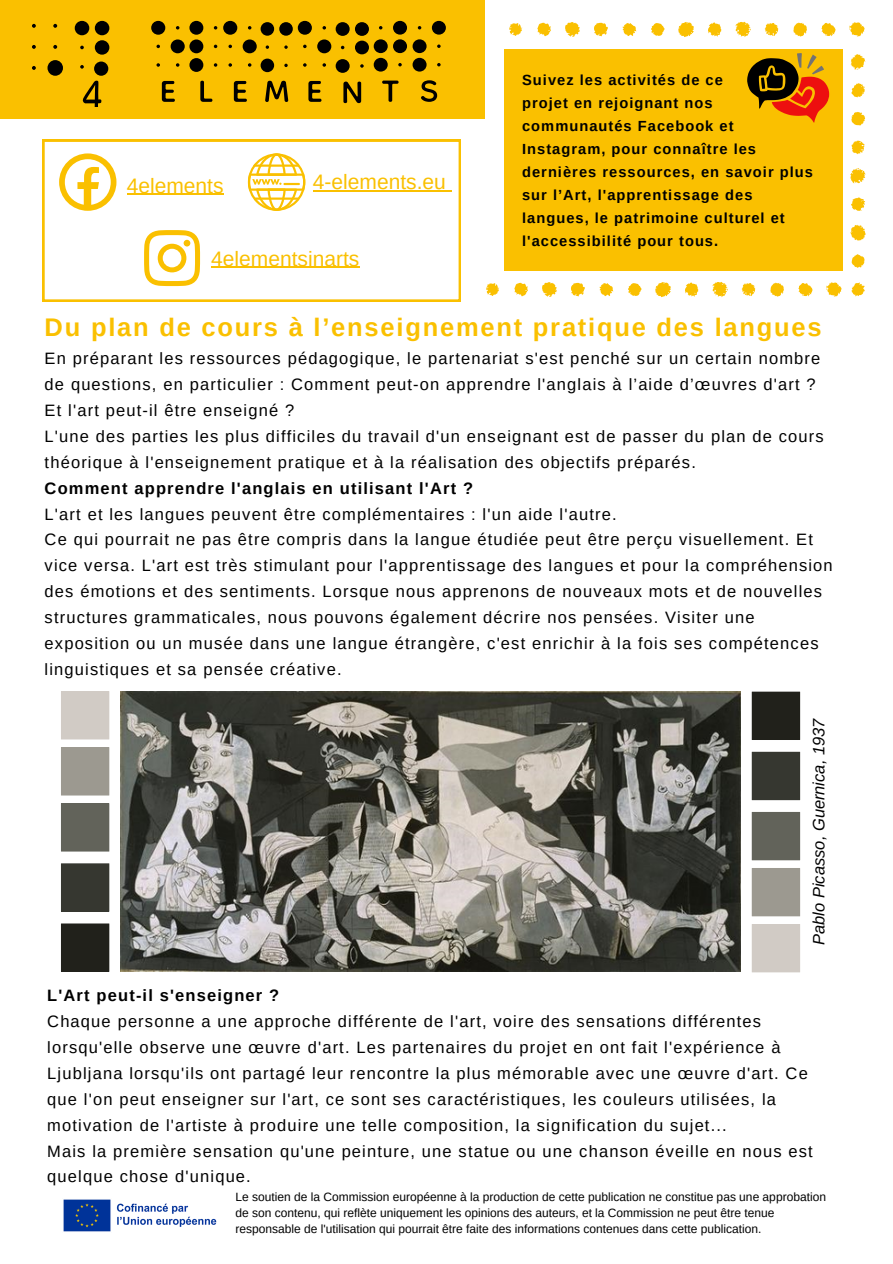
<style>
.page{position:relative;width:893px;height:1264px;background:#fff}
.page>*{position:absolute;margin:0;border:0;box-sizing:border-box;transform-origin:0 0}
.t1{font:700 25.5px "Arimo";letter-spacing:.07em;color:#fac000}
.t2{font:21px "Arimo";color:#fac000}
.t3{font:16.5px/25.8px "Arimo";letter-spacing:.07em;color:#000}
.t4{font:700 16.5px "Arimo";letter-spacing:.07em;color:#000}
.t5{font:italic 16.5px "Arimo";color:#000}
.t6{font:700 14.7px/23px "Arimo";letter-spacing:.07em;color:#000}
.t7{font:12px/16px "Arimo";color:#000}
</style>
<div class="page">
<div style="left:0;top:0;width:484px;height:119px;background:#fac000"></div>
<svg style="left:151px;top:21px;width:66px;height:81px"></svg>
<svg style="left:223px;top:21px;width:223px;height:82px"></svg>
<svg style="left:678px;top:22px;width:16px;height:15px"></svg>
<svg style="left:565px;top:22px;width:15px;height:15px"></svg>
<svg style="left:793px;top:23px;width:14px;height:14px"></svg>
<svg style="left:708px;top:22px;width:13px;height:15px"></svg>
<svg style="left:537px;top:23px;width:14px;height:13px"></svg>
<svg style="left:651px;top:23px;width:13px;height:13px"></svg>
<svg style="left:764px;top:23px;width:14px;height:13px"></svg>
<svg style="left:622px;top:23px;width:14px;height:13px"></svg>
<svg style="left:509px;top:23px;width:13px;height:13px"></svg>
<svg style="left:594px;top:23px;width:14px;height:14px"></svg>
<svg style="left:849px;top:22px;width:15px;height:15px"></svg>
<svg style="left:735px;top:21px;width:15px;height:16px"></svg>
<svg style="left:821px;top:23px;width:14px;height:13px"></svg>
<svg style="left:75px;top:21px;width:34px;height:85px"></svg>
<svg style="left:42px;top:140px;width:419px;height:161px"></svg>
<svg style="left:59px;top:153px;width:57px;height:58px"></svg>
<svg style="left:144px;top:230px;width:56px;height:56px"></svg>
<svg style="left:248px;top:153px;width:57px;height:58px"></svg>
<div style="left:504px;top:49px;width:338px;height:221px;background:#fac000"></div>
<svg style="left:747px;top:53px;width:82px;height:70px"></svg>
<svg style="left:850px;top:225px;width:15px;height:15px"></svg>
<svg style="left:851px;top:111px;width:14px;height:15px"></svg>
<svg style="left:851px;top:197px;width:14px;height:14px"></svg>
<svg style="left:851px;top:254px;width:13px;height:14px"></svg>
<svg style="left:851px;top:140px;width:13px;height:14px"></svg>
<svg style="left:851px;top:282px;width:13px;height:14px"></svg>
<svg style="left:850px;top:54px;width:15px;height:16px"></svg>
<svg style="left:850px;top:168px;width:15px;height:16px"></svg>
<svg style="left:851px;top:83px;width:13px;height:15px"></svg>
<svg style="left:655px;top:282px;width:16px;height:15px"></svg>
<svg style="left:542px;top:282px;width:15px;height:15px"></svg>
<svg style="left:770px;top:282px;width:14px;height:15px"></svg>
<svg style="left:685px;top:282px;width:13px;height:15px"></svg>
<svg style="left:514px;top:283px;width:14px;height:13px"></svg>
<svg style="left:628px;top:283px;width:13px;height:13px"></svg>
<svg style="left:741px;top:283px;width:14px;height:13px"></svg>
<svg style="left:599px;top:283px;width:14px;height:13px"></svg>
<svg style="left:486px;top:283px;width:13px;height:13px"></svg>
<svg style="left:571px;top:283px;width:14px;height:13px"></svg>
<svg style="left:826px;top:282px;width:15px;height:15px"></svg>
<svg style="left:712px;top:282px;width:15px;height:15px"></svg>
<svg style="left:798px;top:283px;width:14px;height:13px"></svg>
<hr style="left:127px;top:194px;width:96px;height:1px;background:#fac000">
<hr style="left:211px;top:267px;width:148px;height:1px;background:#fac000">
<hr style="left:313px;top:190px;width:133px;height:1px;background:#fac000">
<img style="left:121px;top:691px;width:619px;height:280px">
<div style="left:751px;top:691px;width:49px;height:49px;background:#21211b"></div>
<div style="left:751px;top:751px;width:49px;height:49px;background:#363730"></div>
<div style="left:751px;top:812px;width:49px;height:48px;background:#62635a"></div>
<div style="left:751px;top:868px;width:49px;height:48px;background:#9c9990"></div>
<div style="left:751px;top:924px;width:49px;height:48px;background:#d1cbc5"></div>
<div style="left:61px;top:923px;width:48px;height:48px;background:#21211b"></div>
<div style="left:61px;top:863px;width:48px;height:48px;background:#363730"></div>
<div style="left:61px;top:803px;width:48px;height:48px;background:#62635a"></div>
<div style="left:61px;top:747px;width:48px;height:48px;background:#9c9990"></div>
<div style="left:61px;top:691px;width:48px;height:48px;background:#d1cbc5"></div>
<div style="left:94px;top:62px;width:14px;height:14px;background:#000;border-radius:50%"></div>
<img style="left:63px;top:1199px;width:154px;height:33px">
<svg style="left:32px;top:23px;width:31px;height:53px"></svg>
<p class="t2" style="left:127px;top:174px;width:98px">4elements</p>
<p class="t2" style="left:313px;top:170px;width:134px">4-elements.eu</p>
<p class="t2" style="left:211px;top:246px;width:150px">4elementsinarts</p>
<p class="t6" style="left:522px;top:69px;width:202px">Suivez les activités de ce</p>
<p class="t6" style="left:522px;top:92px;width:292px">projet en rejoignant nos communautés Facebook et<br>Instagram, pour connaître les dernières ressources, en savoir plus sur l’Art, l'apprentissage des langues, le patrimoine culturel et l'accessibilité pour tous.</p>
<p class="t1" style="left:45px;top:313px;width:778px">Du plan de cours à l’enseignement pratique des langues</p>
<p class="t3" style="left:45px;top:346px;width:777px">En préparant les ressources pédagogique, le partenariat s'est penché sur un certain nombre de questions, en particulier : Comment peut-on apprendre l'anglais à l’aide d’œuvres d'art ?</p>
<p class="t3" style="left:45px;top:397px;width:251px">Et l'art peut-il être enseigné ?</p>
<p class="t3" style="left:45px;top:423px;width:780px">L'une des parties les plus difficiles du travail d'un enseignant est de passer du plan de cours théorique à l'enseignement pratique et à la réalisation des objectifs préparés.</p>
<p class="t4" style="left:45px;top:478px;width:430px">Comment apprendre l'anglais en utilisant l'Art ?</p>
<p class="t3" style="left:45px;top:501px;width:573px">L'art et les langues peuvent être complémentaires : l'un aide l'autre.</p>
<p class="t3" style="left:45px;top:527px;width:789px">Ce qui pourrait ne pas être compris dans la langue étudiée peut être perçu visuellement. Et vice versa. L'art est très stimulant pour l'apprentissage des langues et pour la compréhension des émotions et des sentiments. Lorsque nous apprenons de nouveaux mots et de nouvelles structures grammaticales, nous pouvons également décrire nos pensées. Visiter une exposition ou un musée dans une langue étrangère, c'est enrichir à la fois ses compétences linguistiques et sa pensée créative.</p>
<p class="t5" style="left:809px;top:944px;width:228px;rotate:-90deg">Pablo Picasso, Guernica, 1937</p>
<p class="t4" style="left:47px;top:986px;width:233px">L'Art peut-il s'enseigner ?</p>
<p class="t3" style="left:47px;top:1008px;width:762px">Chaque personne a une approche différente de l'art, voire des sensations différentes lorsqu'elle observe une œuvre d'art. Les partenaires du projet en ont fait l'expérience à Ljubljana lorsqu'ils ont partagé leur rencontre la plus mémorable avec une œuvre d'art. Ce que l'on peut enseigner sur l'art, ce sont ses caractéristiques, les couleurs utilisées, la motivation de l'artiste à produire une telle composition, la signification du sujet...</p>
<p class="t3" style="left:47px;top:1137px;width:767px">Mais la première sensation qu'une peinture, une statue ou une chanson éveille en nous est quelque chose d'unique.</p>
<p class="t7" style="left:235px;top:1188px;width:592px">Le soutien de la Commission européenne à la production de cette publication ne constitue pas une approbation de son contenu, qui reflète uniquement les opinions des auteurs, et la Commission ne peut être tenue responsable de l'utilisation qui pourrait être faite des informations contenues dans cette publication.</p>
</div>
